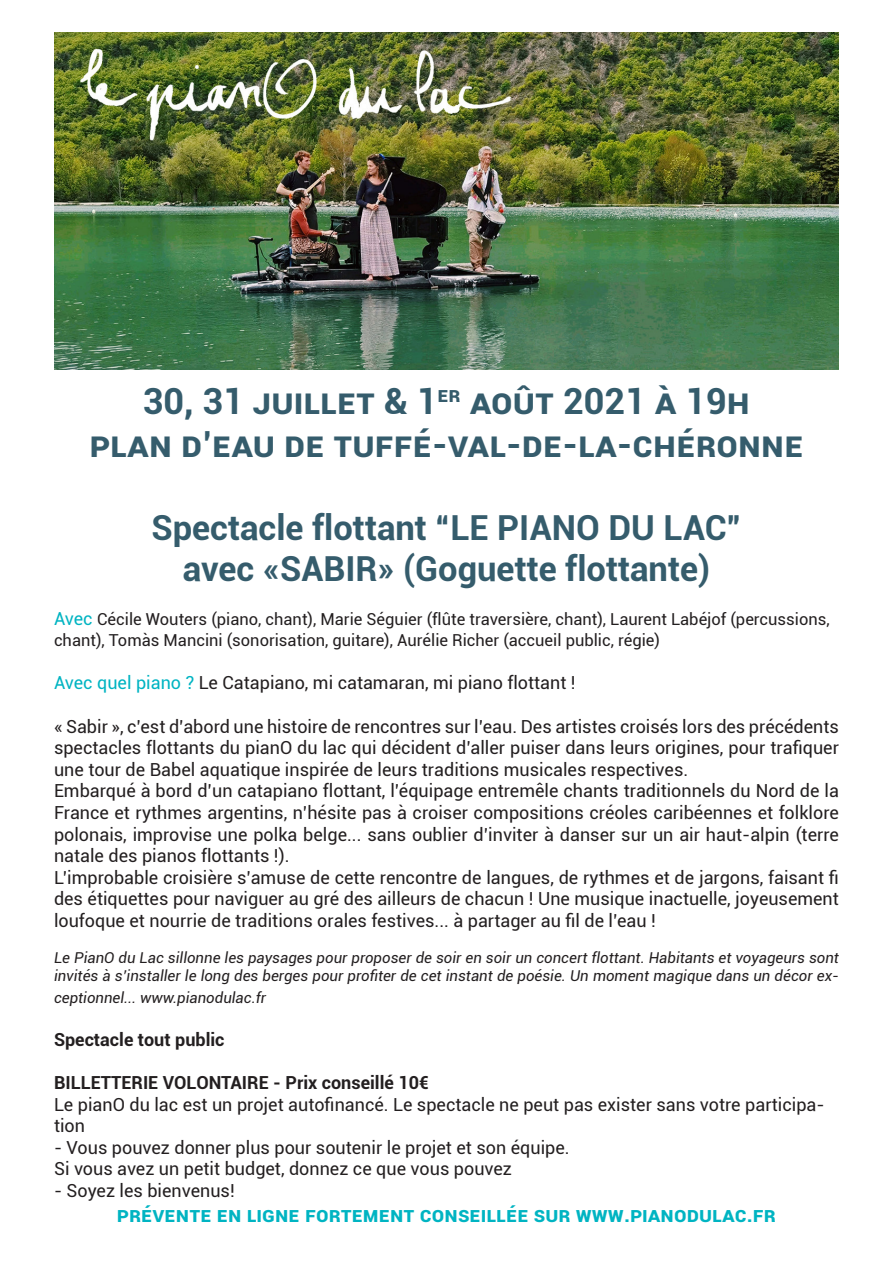
<style>
.page{position:relative;width:893px;height:1263px;background:#fff}
.page>*{position:absolute;margin:0;border:0;box-sizing:border-box;transform-origin:0 0}
.t1{font:700 36px "Roboto";color:#355c6c}
.t2{font:700 34.5px "Roboto";color:#355c6c}
.t3{font:700 21px "Roboto";color:#00b4c2}
.t4{font:18px/21.6px "Roboto";color:#231f20;text-align:justify}
.t5{font:700 18px "Roboto";color:#231f20}
.t6{font:16.5px/21.6px "Roboto";color:#231f20}
.t7{font:italic 15px/18px "Roboto";color:#231f20}
.s1{font-size:18px;color:#00b4c2}
.s2{color:#00b4c2}
</style>
<div class="page">
<img style="left:54px;top:33px;width:785px;height:337px">
<p class="t1" style="left:143px;top:376px;width:609px">30, 31 juillet &amp; 1<sup>er</sup> Août 2021 à 19h</p>
<p class="t1" style="left:89px;top:419px;width:716px">plan d’eau de Tuffé-val-de-la-chéronne</p>
<p class="t2" style="left:151px;top:503px;width:592px">Spectacle flottant “LE PIANO DU LAC”</p>
<p class="t2" style="left:183px;top:545px;width:529px">avec «SABIR» (Goguette flottante)</p>
<p class="t6" style="left:54px;top:607px;width:777px"><span class="s1">Avec</span> Cécile Wouters (piano, chant), Marie Séguier (flûte traversière, chant), Laurent Labéjof (percussions, chant), Tomàs Mancini (sonorisation, guitare), Aurélie Richer (accueil public, régie)</p>
<p class="t4" style="left:54px;top:671px;width:523px"><span class="s2">Avec quel piano ?</span> Le Catapiano, mi catamaran, mi piano flottant !</p>
<p class="t4" style="left:54px;top:715px;width:786px">« Sabir », c’est d’abord une histoire de rencontres sur l’eau. Des artistes croisés lors des précédents spectacles flottants du pianO du lac qui décident d’aller puiser dans leurs origines, pour trafiquer une tour de Babel aquatique inspirée de leurs traditions musicales respectives.</p>
<p class="t4" style="left:54px;top:779px;width:786px">Embarqué à bord d’un catapiano flottant, l’équipage entremêle chants traditionnels du Nord de la France et rythmes argentins, n’hésite pas à croiser compositions créoles caribéennes et folklore polonais, improvise une polka belge... sans oublier d’inviter à danser sur un air haut-alpin (terre natale des pianos flottants !).</p>
<p class="t4" style="left:54px;top:866px;width:786px">L’improbable croisière s’amuse de cette rencontre de langues, de rythmes et de jargons, faisant fi des étiquettes pour naviguer au gré des ailleurs de chacun ! Une musique inactuelle, joyeusement loufoque et nourrie de traditions orales festives... à partager au fil de l’eau !</p>
<p class="t7" style="left:54px;top:948px;width:786px">Le PianO du Lac sillonne les paysages pour proposer de soir en soir un concert flottant. Habitants et voyageurs sont invités à s’installer le long des berges pour profiter de cet instant de poésie. Un moment magique dans un décor ex-</p>
<p class="t7" style="left:54px;top:988px;width:213px">ceptionnel... www.pianodulac.fr</p>
<p class="t5" style="left:54px;top:1027px;width:172px">Spectacle tout public</p>
<p class="t5" style="left:54px;top:1070px;width:376px">BILLETTERIE VOLONTAIRE - Prix conseillé 10€</p>
<p class="t4" style="left:54px;top:1093px;width:772px">Le pianO du lac est un projet autofinancé. Le spectacle ne peut pas exister sans votre participa&shy;tion</p>
<p class="t4" style="left:54px;top:1136px;width:517px">- Vous pouvez donner plus pour soutenir le projet et son équipe.</p>
<p class="t4" style="left:54px;top:1157px;width:460px">Si vous avez un petit budget, donnez ce que vous pouvez</p>
<p class="t4" style="left:54px;top:1179px;width:182px">- Soyez les bienvenus!</p>
<p class="t3" style="left:117px;top:1200px;width:661px">Prévente en ligne fortement conseillée sur www.pianodulac.fr</p>
</div>
